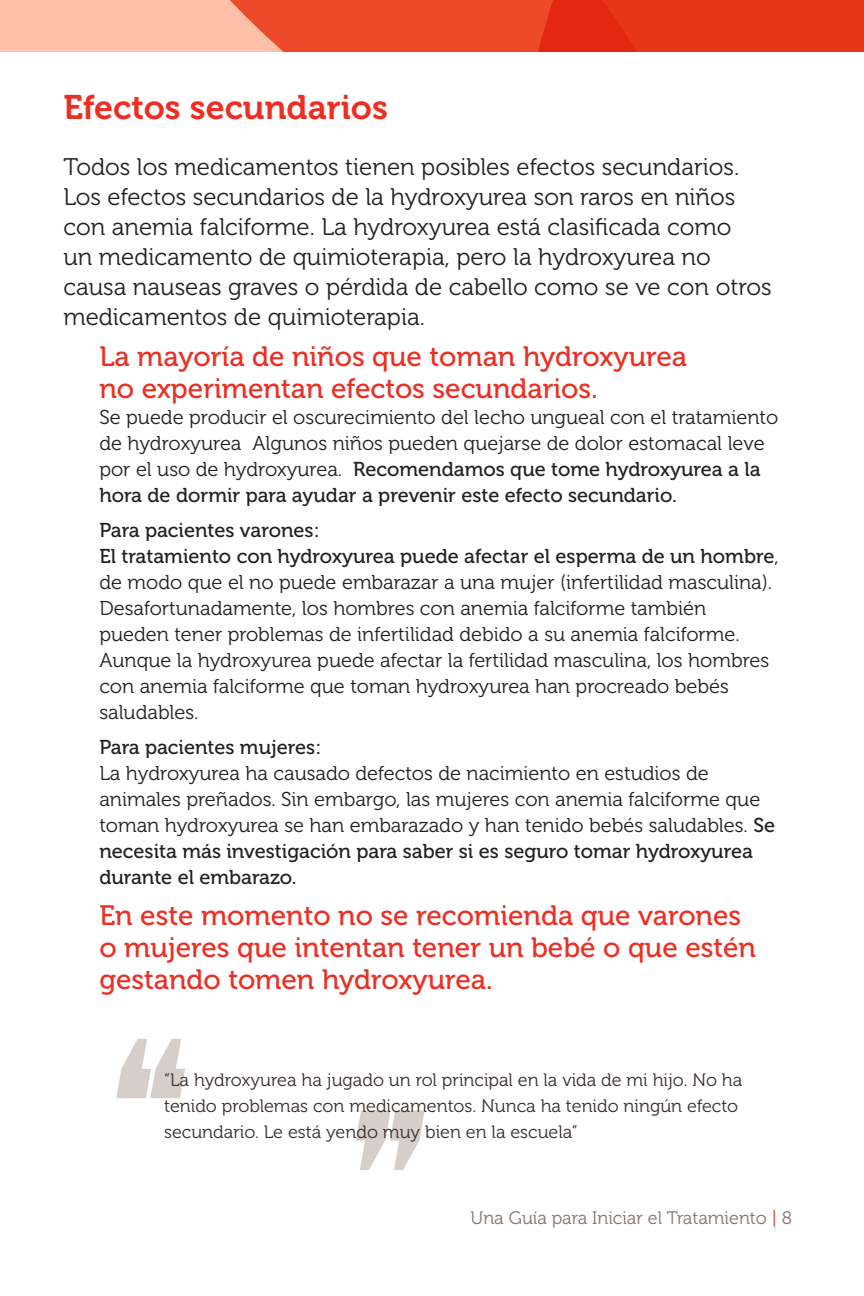
<style>
.page{position:relative;width:864px;height:1296px;background:#fff}
.page>*{position:absolute;margin:0;border:0;box-sizing:border-box;transform-origin:0 0}
.t1{font:163.2px "Diamond Ital";color:#d7cec9}
.t2{font:34px "Museo 700";color:#ee2e22}
.t3{font:28px/32px "Museo 500";color:#ee2e22}
.t4{font:24px/30px "Museo 300";color:#231f20}
.t5{font:20px/26px "Museo 300";color:#231f20}
.t6{font:20px "Museo 500";color:#231f20}
.t7{font:18px/26px "Museo 300";color:#382e2b}
.t8{font:18px "Museo 300";color:#877267}
.s1{font-family:"Museo 500"}
.s2{color:#ee2e22}
</style>
<div class="page">
<svg style="left:0;top:0;width:864px;height:52px;background:#ee6347"></svg>
<p class="t2" style="left:63px;top:88px;width:326px">Efectos secundarios</p>
<p class="t4" style="left:63px;top:152px;width:710px">Todos los medicamentos tienen posibles efectos secundarios.<br>Los efectos secundarios de la hydroxyurea son raros en niños con anemia falciforme. La hydroxyurea está clasificada como<br>un medicamento de quimioterapia, pero la hydroxyurea no causa nauseas graves o pérdida de cabello como se ve con otros medicamentos de quimioterapia.</p>
<p class="t3" style="left:99px;top:341px;width:589px">La mayoría de niños que toman hydroxyurea no experimentan efectos secundarios.</p>
<p class="t5" style="left:99px;top:404px;width:680px">Se puede producir el oscurecimiento del lecho ungueal con el tratamiento de hydroxyurea Algunos niños pueden quejarse de dolor estomacal leve por el uso de hydroxyurea. <span class="s1">Recomendamos que tome hydroxyurea a la hora de dormir para ayudar a prevenir este efecto secundario.</span></p>
<p class="t6" style="left:99px;top:519px;width:222px">Para pacientes varones:</p>
<p class="t5" style="left:99px;top:543px;width:681px"><span class="s1">El tratamiento con hydroxyurea puede afectar el esperma de un hombre</span>, de modo que el no puede embarazar a una mujer (infertilidad masculina).<br>Desafortunadamente, los hombres con anemia falciforme también pueden tener problemas de infertilidad debido a su anemia falciforme.<br>Aunque la hydroxyurea puede afectar la fertilidad masculina, los hombres con anemia falciforme que toman hydroxyurea han procreado bebés saludables.</p>
<p class="t6" style="left:99px;top:736px;width:223px">Para pacientes mujeres:</p>
<p class="t5" style="left:99px;top:760px;width:677px">La hydroxyurea ha causado defectos de nacimiento en estudios de animales preñados. Sin embargo, las mujeres con anemia falciforme que toman hydroxyurea se han embarazado y han tenido bebés saludables. <span class="s1">Se necesita más investigación para saber si es seguro tomar hydroxyurea durante el embarazo.</span></p>
<p class="t3" style="left:99px;top:900px;width:658px">En este momento no se recomienda que varones o mujeres que intentan tener un bebé o que estén gestando tomen hydroxyurea.</p>
<p class="t1" style="left:104px;top:1019px;width:70px">“</p>
<p class="t7" style="left:164px;top:1067px;width:580px">“La hydroxyurea ha jugado un rol principal en la vida de mi hijo. No ha tenido problemas con medicamentos. Nunca ha tenido ningún efecto secundario. Le está yendo muy bien en la escuela”</p>
<p class="t1" style="left:338px;top:1091px;width:70px">”</p>
<p class="t8" style="left:470px;top:1208px;width:323px">Una Guía para Iniciar el Tratamiento <span class="s2">|</span> 8</p>
</div>
